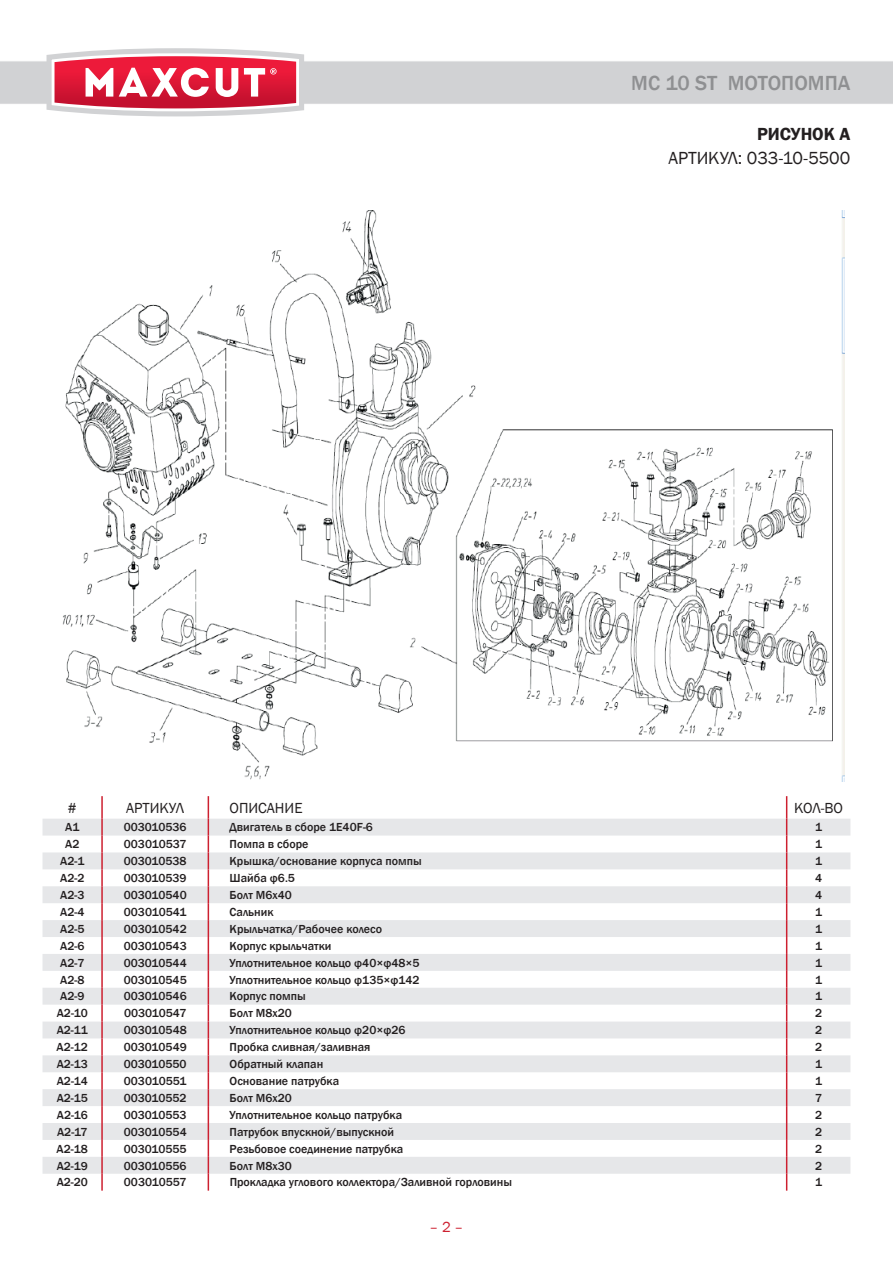
<style>
.page{position:relative;width:893px;height:1263px;background:#fff}
.page>*{position:absolute;margin:0;border:0;box-sizing:border-box;transform-origin:0 0}
.t1{font:500 21px "Franklin Gothic";color:#8f9092}
.t2{font:18px "Franklin Gothic";letter-spacing:-.005em;color:#231f20}
.t3{font:600 18px "Franklin Gothic";letter-spacing:-.005em;color:#231f20}
.t4{font:15px "Franklin Gothic";color:#231f20}
.t5{font:15px "Franklin Gothic";color:#cd2030}
.t6{font:500 12px "Franklin Gothic";color:#231f20}
</style>
<div class="page">
<svg style="left:0;top:48px;width:893px;height:69px"></svg>
<svg style="left:43px;top:819px;width:807px;height:355px;fill:#e8e8ea"></svg>
<hr style="left:101px;top:796px;width:2px;height:23px;background:#cd2030">
<svg style="left:101px;top:819px;width:2px;height:371px"></svg>
<svg style="left:208px;top:796px;width:1px;height:394px"></svg>
<svg style="left:786px;top:796px;width:1px;height:394px"></svg>
<img style="left:62px;top:211px;width:783px;height:570px">
<h1 class="t1" style="left:631px;top:70px;width:221px">MC 10 ST МОТОПОМПА</h1>
<h2 class="t3" style="left:757px;top:123px;width:95px">РИСУНОК А</h2>
<h2 class="t2" style="left:668px;top:147px;width:184px">АРТИКУЛ: 033-10-5500</h2>
<p class="t4" style="left:68px;top:798px;width:10px">#</p>
<p class="t4" style="left:126px;top:798px;width:60px">АРТИКУЛ</p>
<p class="t4" style="left:230px;top:798px;width:74px">ОПИСАНИЕ</p>
<p class="t4" style="left:794px;top:798px;width:50px">КОЛ-ВО</p>
<p class="t6" style="left:65px;top:820px;width:16px">A1</p>
<p class="t6" style="left:124px;top:820px;width:64px">003010536</p>
<p class="t6" style="left:230px;top:820px;width:145px">Двигатель в сборе 1E40F-6</p>
<p class="t6" style="left:815px;top:820px;width:9px">1</p>
<p class="t6" style="left:65px;top:837px;width:16px">A2</p>
<p class="t6" style="left:124px;top:837px;width:64px">003010537</p>
<p class="t6" style="left:230px;top:837px;width:80px">Помпа в сборе</p>
<p class="t6" style="left:815px;top:837px;width:9px">1</p>
<p class="t6" style="left:60px;top:854px;width:26px">A2-1</p>
<p class="t6" style="left:124px;top:854px;width:64px">003010538</p>
<p class="t6" style="left:230px;top:854px;width:194px">Крышка/основание корпуса помпы</p>
<p class="t6" style="left:815px;top:854px;width:9px">1</p>
<p class="t6" style="left:60px;top:871px;width:26px">A2-2</p>
<p class="t6" style="left:124px;top:871px;width:64px">003010539</p>
<p class="t6" style="left:230px;top:871px;width:67px">Шайба φ6.5</p>
<p class="t6" style="left:815px;top:871px;width:9px">4</p>
<p class="t6" style="left:60px;top:887px;width:26px">A2-3</p>
<p class="t6" style="left:124px;top:887px;width:65px">003010540</p>
<p class="t6" style="left:230px;top:887px;width:64px">Болт М6х40</p>
<p class="t6" style="left:815px;top:887px;width:9px">4</p>
<p class="t6" style="left:60px;top:904px;width:26px">A2-4</p>
<p class="t6" style="left:124px;top:904px;width:64px">003010541</p>
<p class="t6" style="left:230px;top:904px;width:45px">Сальник</p>
<p class="t6" style="left:815px;top:904px;width:9px">1</p>
<p class="t6" style="left:60px;top:921px;width:26px">A2-5</p>
<p class="t6" style="left:124px;top:921px;width:65px">003010542</p>
<p class="t6" style="left:230px;top:921px;width:154px">Крыльчатка/Рабочее колесо</p>
<p class="t6" style="left:815px;top:921px;width:9px">1</p>
<p class="t6" style="left:60px;top:938px;width:26px">A2-6</p>
<p class="t6" style="left:124px;top:938px;width:65px">003010543</p>
<p class="t6" style="left:230px;top:938px;width:103px">Корпус крыльчатки</p>
<p class="t6" style="left:815px;top:938px;width:9px">1</p>
<p class="t6" style="left:60px;top:955px;width:26px">A2-7</p>
<p class="t6" style="left:124px;top:955px;width:65px">003010544</p>
<p class="t6" style="left:230px;top:955px;width:191px">Уплотнительное кольцо φ40×φ48×5</p>
<p class="t6" style="left:815px;top:955px;width:9px">1</p>
<p class="t6" style="left:60px;top:972px;width:26px">A2-8</p>
<p class="t6" style="left:124px;top:972px;width:65px">003010545</p>
<p class="t6" style="left:230px;top:972px;width:191px">Уплотнительное кольцо φ135×φ142</p>
<p class="t6" style="left:815px;top:972px;width:9px">1</p>
<p class="t6" style="left:60px;top:989px;width:26px">A2-9</p>
<p class="t6" style="left:124px;top:989px;width:65px">003010546</p>
<p class="t6" style="left:230px;top:989px;width:78px">Корпус помпы</p>
<p class="t6" style="left:815px;top:989px;width:9px">1</p>
<p class="t6" style="left:57px;top:1006px;width:33px">A2-10</p>
<p class="t6" style="left:124px;top:1006px;width:64px">003010547</p>
<p class="t6" style="left:230px;top:1006px;width:64px">Болт М8х20</p>
<p class="t6" style="left:815px;top:1006px;width:9px">2</p>
<p class="t6" style="left:57px;top:1023px;width:33px">A2-11</p>
<p class="t6" style="left:124px;top:1023px;width:65px">003010548</p>
<p class="t6" style="left:230px;top:1023px;width:177px">Уплотнительное кольцо φ20×φ26</p>
<p class="t6" style="left:815px;top:1023px;width:9px">2</p>
<p class="t6" style="left:57px;top:1040px;width:33px">A2-12</p>
<p class="t6" style="left:124px;top:1040px;width:65px">003010549</p>
<p class="t6" style="left:230px;top:1040px;width:142px">Пробка сливная/заливная</p>
<p class="t6" style="left:815px;top:1040px;width:9px">2</p>
<p class="t6" style="left:57px;top:1056px;width:33px">A2-13</p>
<p class="t6" style="left:124px;top:1056px;width:64px">003010550</p>
<p class="t6" style="left:230px;top:1056px;width:95px">Обратный клапан</p>
<p class="t6" style="left:815px;top:1056px;width:9px">1</p>
<p class="t6" style="left:57px;top:1073px;width:33px">A2-14</p>
<p class="t6" style="left:124px;top:1073px;width:64px">003010551</p>
<p class="t6" style="left:230px;top:1073px;width:111px">Основание патрубка</p>
<p class="t6" style="left:815px;top:1073px;width:9px">1</p>
<p class="t6" style="left:57px;top:1090px;width:33px">A2-15</p>
<p class="t6" style="left:124px;top:1090px;width:64px">003010552</p>
<p class="t6" style="left:230px;top:1090px;width:64px">Болт М6х20</p>
<p class="t6" style="left:815px;top:1090px;width:9px">7</p>
<p class="t6" style="left:57px;top:1107px;width:33px">A2-16</p>
<p class="t6" style="left:124px;top:1107px;width:64px">003010553</p>
<p class="t6" style="left:230px;top:1107px;width:174px">Уплотнительное кольцо патрубка</p>
<p class="t6" style="left:815px;top:1107px;width:9px">2</p>
<p class="t6" style="left:57px;top:1124px;width:32px">A2-17</p>
<p class="t6" style="left:124px;top:1124px;width:65px">003010554</p>
<p class="t6" style="left:230px;top:1124px;width:166px">Патрубок впускной/выпускной</p>
<p class="t6" style="left:815px;top:1124px;width:9px">2</p>
<p class="t6" style="left:57px;top:1141px;width:33px">A2-18</p>
<p class="t6" style="left:124px;top:1141px;width:64px">003010555</p>
<p class="t6" style="left:230px;top:1141px;width:175px">Резьбовое соединение патрубка</p>
<p class="t6" style="left:815px;top:1141px;width:9px">2</p>
<p class="t6" style="left:57px;top:1158px;width:33px">A2-19</p>
<p class="t6" style="left:124px;top:1158px;width:64px">003010556</p>
<p class="t6" style="left:230px;top:1158px;width:64px">Болт М8х30</p>
<p class="t6" style="left:815px;top:1158px;width:9px">2</p>
<p class="t6" style="left:57px;top:1175px;width:33px">A2-20</p>
<p class="t6" style="left:124px;top:1175px;width:64px">003010557</p>
<p class="t6" style="left:230px;top:1175px;width:284px">Прокладка углового коллектора/Заливной горловины</p>
<p class="t6" style="left:815px;top:1175px;width:9px">1</p>
<p class="t5" style="left:430px;top:1217px;width:35px">– 2 –</p>
</div>
